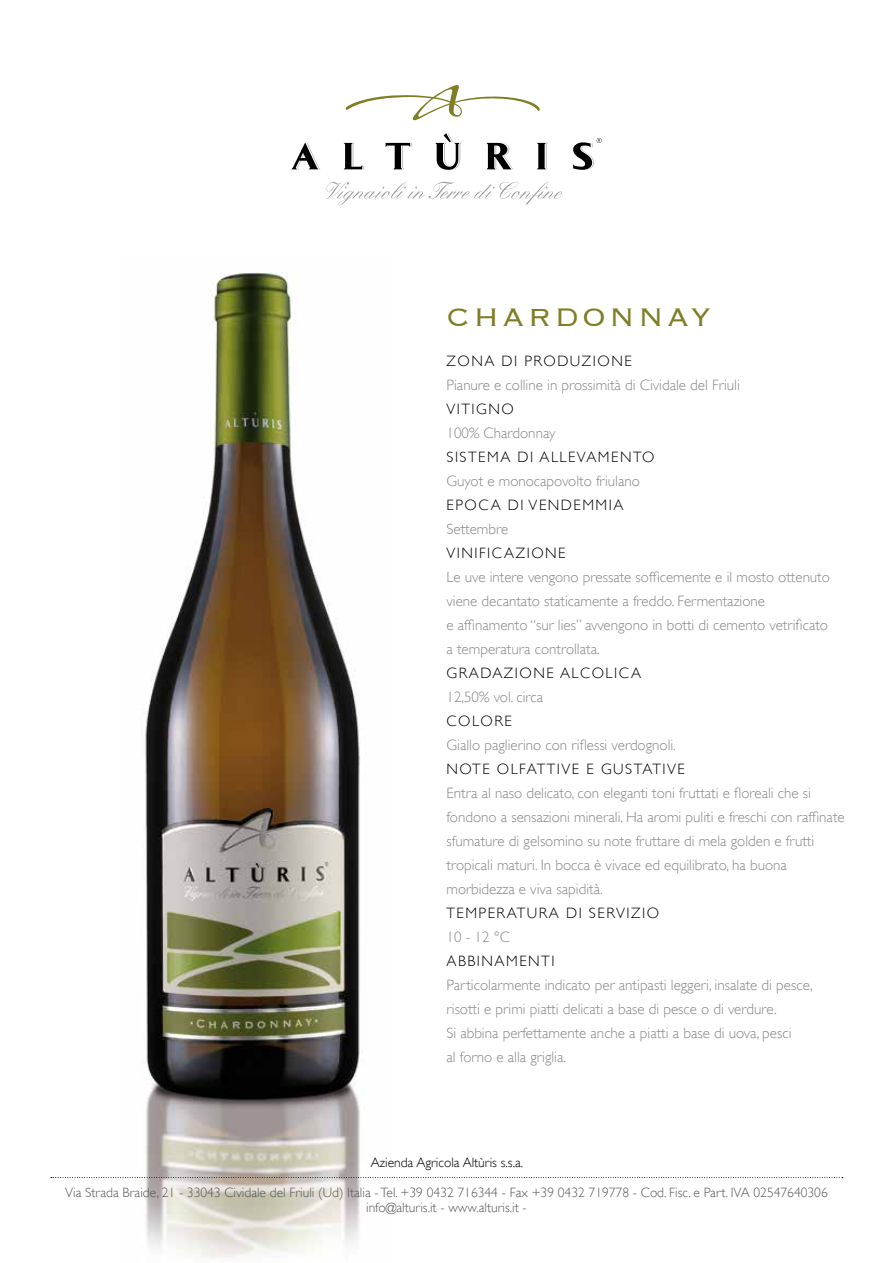
<style>
.page{position:relative;width:893px;height:1263px;background:#fff}
.page>*{position:absolute;margin:0;border:0;box-sizing:border-box;transform-origin:0 0}
.t1{font:300 33px "Copperplate";letter-spacing:.1em;color:#7f7e25}
.t2{font:300 15px/24px "Gill Sans";color:#87888a}
.t3{font:300 15px "Gill Sans";letter-spacing:.1em;color:#000}
.t4{font:300 13.5px/15px "Gill Sans";color:#58585a;text-align:center}
.t5{font:300 13.5px "Gill Sans";color:#000}
</style>
<div class="page">
<img style="left:142px;top:272px;width:221px;height:986px">
<svg style="left:326px;top:182px;width:237px;height:23px"></svg>
<svg style="left:291px;top:142px;width:29px;height:27px"></svg>
<svg style="left:344px;top:143px;width:20px;height:26px"></svg>
<svg style="left:386px;top:143px;width:26px;height:26px"></svg>
<svg style="left:435px;top:133px;width:27px;height:37px"></svg>
<svg style="left:486px;top:143px;width:27px;height:26px"></svg>
<svg style="left:537px;top:143px;width:11px;height:26px"></svg>
<svg style="left:345px;top:85px;width:195px;height:35px"></svg>
<svg style="left:573px;top:138px;width:29px;height:32px"></svg>
<svg style="left:51px;top:1177px;width:792px;height:1px"></svg>
<h1 class="t1" style="left:446px;top:295px;width:266px">CHARDONNAY</h1>
<p class="t3" style="left:446px;top:353px;width:187px">ZONA DI PRODUZIONE</p>
<p class="t2" style="left:446px;top:373px;width:295px">Pianure e colline in prossimità di Cividale del Friuli</p>
<p class="t3" style="left:446px;top:401px;width:69px">VITIGNO</p>
<p class="t2" style="left:446px;top:421px;width:110px">100% Chardonnay</p>
<p class="t3" style="left:446px;top:449px;width:209px">SISTEMA DI ALLEVAMENTO</p>
<p class="t2" style="left:446px;top:469px;width:195px">Guyot e monocapovolto friulano</p>
<p class="t3" style="left:446px;top:497px;width:178px">EPOCA DI VENDEMMIA</p>
<p class="t2" style="left:446px;top:517px;width:63px">Settembre</p>
<p class="t3" style="left:446px;top:545px;width:121px">VINIFICAZIONE</p>
<p class="t2" style="left:446px;top:565px;width:385px">Le uve intere vengono pressate sofficemente e il mosto ottenuto viene decantato staticamente a freddo. Fermentazione<br>e affinamento “sur lies” avvengono in botti di cemento vetrificato a temperatura controllata.</p>
<p class="t3" style="left:446px;top:665px;width:196px">GRADAZIONE ALCOLICA</p>
<p class="t2" style="left:446px;top:685px;width:98px">12,50% vol. circa</p>
<p class="t3" style="left:446px;top:713px;width:67px">COLORE</p>
<p class="t2" style="left:446px;top:733px;width:231px">Giallo paglierino con riflessi verdognoli.</p>
<p class="t3" style="left:446px;top:761px;width:240px">NOTE OLFATTIVE E GUSTATIVE</p>
<p class="t2" style="left:446px;top:781px;width:400px">Entra al naso delicato, con eleganti toni fruttati e floreali che si fondono a sensazioni minerali. Ha aromi puliti e freschi con raffinate sfumature di gelsomino su note fruttare di mela golden e frutti tropicali maturi. In bocca è vivace ed equilibrato, ha buona morbidezza e viva sapidità.</p>
<p class="t3" style="left:446px;top:905px;width:214px">TEMPERATURA DI SERVIZIO</p>
<p class="t2" style="left:446px;top:925px;width:65px">10 - 12 °C</p>
<p class="t3" style="left:446px;top:953px;width:109px">ABBINAMENTI</p>
<p class="t2" style="left:446px;top:973px;width:368px">Particolarmente indicato per antipasti leggeri, insalate di pesce, risotti e primi piatti delicati a base di pesce o di verdure.<br>Si abbina perfettamente anche a piatti a base di uova, pesci<br>al forno e alla griglia.</p>
<p class="t5" style="left:371px;top:1155px;width:154px">Azienda Agricola Altùris s.s.a.</p>
<p class="t4" style="left:65px;top:1185px;width:764px">Via Strada Braide, 21 - 33043 Cividale del Friuli (Ud) Italia - Tel. +39 0432 716344 - Fax +39 0432 719778 - Cod. Fisc. e Part. IVA 02547640306 info@alturis.it - www.alturis.it -</p>
</div>
